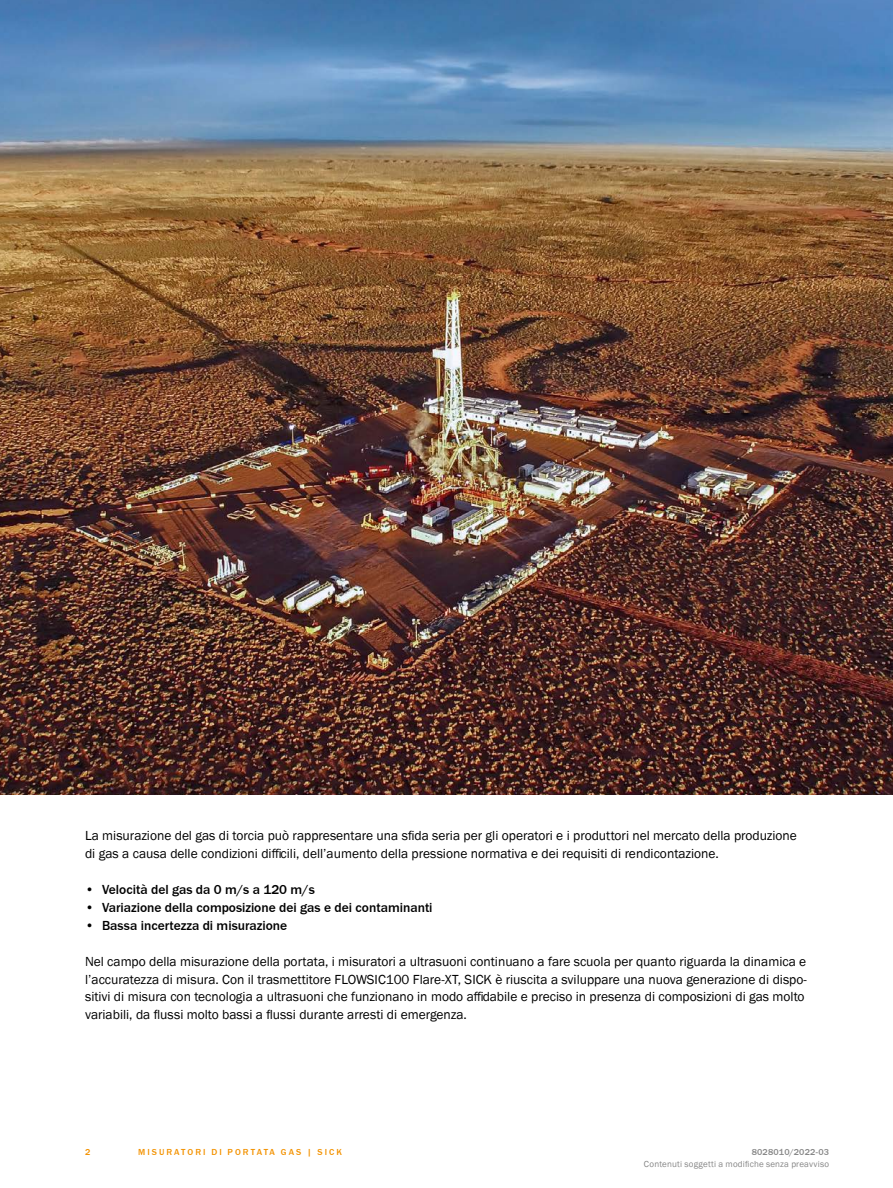
<style>
.page{position:relative;width:893px;height:1188px;background:#fff}
.page>*{position:absolute;margin:0;border:0;box-sizing:border-box;transform-origin:0 0}
.t1{font:13.5px/17.9px "SICK Franklin";color:#000}
.t2{font:500 13.5px "SICK Franklin";color:#000}
.t3{font:9px "SICK Franklin";letter-spacing:.02em;color:#878787}
.t4{font:500 9px "SICK Franklin";letter-spacing:.225em;color:#f39200}
.t5{font:500 9px "SICK Franklin";letter-spacing:.02em;color:#878787}
.s1{font-weight:400}
</style>
<div class="page">
<img style="left:0;top:0;width:893px;height:795px">
<p class="t1" style="left:85px;top:827px;width:713px">La misurazione del gas di torcia può rappresentare una sfida seria per gli operatori e i produttori nel mercato della produzione di gas a causa delle condizioni difficili, dell’aumento della pressione normativa e dei requisiti di rendicontazione.</p>
<p class="t2" style="left:85px;top:881px;width:231px"><span class="s1">•</span> Velocità del gas da 0 m/s a 120 m/s</p>
<p class="t2" style="left:85px;top:899px;width:349px"><span class="s1">•</span> Variazione della composizione dei gas e dei contaminanti</p>
<p class="t2" style="left:85px;top:917px;width:204px"><span class="s1">•</span> Bassa incertezza di misurazione</p>
<p class="t1" style="left:85px;top:952px;width:723px">Nel campo della misurazione della portata, i misuratori a ultrasuoni continuano a fare scuola per quanto riguarda la dinamica e l’accuratezza di misura. Con il trasmettitore FLOWSIC100 Flare-XT, SICK è riuscita a sviluppare una nuova generazione di dispo&shy;sitivi di misura con tecnologia a ultrasuoni che funzionano in modo affidabile e preciso in presenza di composizioni di gas molto variabili, da flussi molto bassi a flussi durante arresti di emergenza.</p>
<p class="t4" style="left:85px;top:1146px;width:7px">2</p>
<p class="t4" style="left:138px;top:1146px;width:205px">MISURATORI DI PORTATA GAS | SICK</p>
<p class="t5" style="left:752px;top:1146px;width:79px">8028010/2022-03</p>
<p class="t3" style="left:644px;top:1159px;width:187px">Contenuti soggetti a modifiche senza preavviso</p>
</div>
